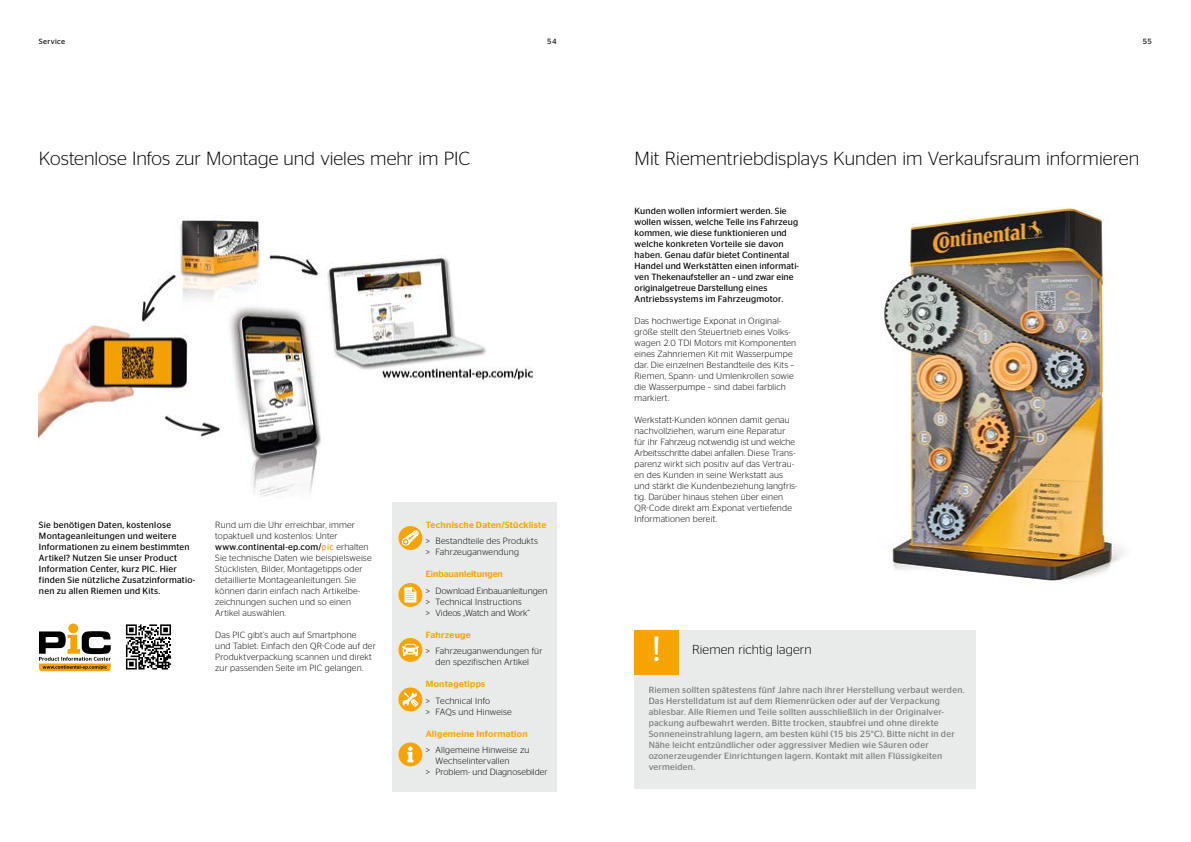
<style>
.page{position:relative;width:1191px;height:842px;background:#fff}
.page>*{position:absolute;margin:0;border:0;box-sizing:border-box;transform-origin:0 0}
.t1{font:35px "Continental Stag Sans";color:#fff}
.t2{font:300 19px "Continental Stag Sans";letter-spacing:.005em;color:#000}
.t3{font:300 13px "Continental Stag Sans";letter-spacing:.005em;color:#000}
.t4{font:300 9px/11px "Continental Stag Sans";letter-spacing:.02em;color:#000}
.t5{font:9px/11px "Continental Stag Sans";letter-spacing:.02em;color:#000}
.t6{font:9px/11px "Continental Stag Sans";letter-spacing:.025em;color:#767878}
.t7{font:300 9px/11px "Continental Stag Sans";color:#000}
.t8{font:500 9px "Continental Stag Sans";letter-spacing:.03em;color:#f7a400}
.t9{font:500 9px "Continental Stag Sans";color:#f7a400}
.t10{font:7.5px "Continental Stag Sans";letter-spacing:.04em;color:#000}
.s1{font-weight:400}
.s2{font-weight:400;color:#f7a400}
</style>
<div class="page">
<img style="left:38px;top:220px;width:507px;height:283px">
<div style="left:391px;top:503px;width:165px;height:289px;background:#e9eaea"></div>
<div style="left:398px;top:583px;width:24px;height:24px;background:#f7a400;border-radius:50%"></div>
<svg style="left:404px;top:587px;width:12px;height:16px"></svg>
<div style="left:398px;top:526px;width:24px;height:24px;background:#f7a400;border-radius:50%"></div>
<svg style="left:402px;top:530px;width:17px;height:16px"></svg>
<div style="left:398px;top:638px;width:24px;height:24px;background:#f7a400;border-radius:50%"></div>
<svg style="left:402px;top:644px;width:17px;height:12px"></svg>
<div style="left:398px;top:687px;width:24px;height:24px;background:#f7a400;border-radius:50%"></div>
<svg style="left:402px;top:692px;width:17px;height:15px"></svg>
<div style="left:398px;top:742px;width:24px;height:24px;background:#f7a400;border-radius:50%"></div>
<svg style="left:407px;top:746px;width:6px;height:16px"></svg>
<img style="left:884px;top:207px;width:239px;height:374px">
<div style="left:634px;top:630px;width:341px;height:159px;background:#e9eaea"></div>
<div style="left:634px;top:630px;width:44px;height:44px;background:#f7a400"></div>
<div style="left:68px;top:624px;width:10px;height:9px;background:#f7a400;border-radius:50%"></div>
<svg style="left:39px;top:631px;width:72px;height:40px"></svg>
<svg style="left:125px;top:625px;width:43px;height:45px"></svg>
<svg style="left:126px;top:624px;width:45px;height:45px"></svg>
<p class="t10" style="left:39px;top:37px;width:28px">Service</p>
<p class="t10" style="left:547px;top:37px;width:11px">54</p>
<p class="t10" style="left:1142px;top:37px;width:11px">55</p>
<h2 class="t2" style="left:39px;top:148px;width:433px">Kostenlose Infos zur Montage und vieles mehr im PIC</h2>
<p class="t5" style="left:39px;top:519px;width:158px">Sie benötigen Daten, kostenlose Montageanleitungen und weitere Informationen zu einem bestimmten Artikel? Nutzen Sie unser Product Information Center, kurz PIC. Hier finden Sie nützliche Zusatzinformatio&shy;nen zu allen Riemen und Kits.</p>
<p class="t8" style="left:426px;top:520px;width:122px">Technische Daten/Stückliste</p>
<p class="t4" style="left:215px;top:519px;width:158px">Rund um die Uhr erreichbar, immer topaktuell und kostenlos: Unter <span class="s1">www.continental-ep.com/</span><span class="s2">pic</span> erhalten Sie technische Daten wie beispielsweise Stücklisten, Bilder, Montagetipps oder detaillierte Montageanleitungen. Sie können darin einfach nach Artikelbe&shy;zeichnungen suchen und so einen Artikel auswählen.</p>
<p class="t4" style="left:215px;top:629px;width:162px">Das PIC gibt’s auch auf Smartphone<br>und Tablet: Einfach den QR-Code auf der Produktverpackung scannen und direkt zur passenden Seite im PIC gelangen.</p>
<p class="t4" style="left:426px;top:536px;width:114px">&gt; Bestandteile des Produkts &gt; Fahrzeuganwendung</p>
<p class="t9" style="left:426px;top:569px;width:79px">Einbauanleitungen</p>
<p class="t7" style="left:426px;top:585px;width:123px">&gt; Download Einbauanleitungen &gt; Technical Instructions<br>&gt; Videos „Watch and Work“</p>
<p class="t8" style="left:426px;top:630px;width:47px">Fahrzeuge</p>
<p class="t4" style="left:426px;top:646px;width:118px;text-align:center">&gt; Fahrzeuganwendungen für den spezifischen Artikel</p>
<p class="t8" style="left:426px;top:679px;width:61px">Montagetipps</p>
<p class="t4" style="left:426px;top:695px;width:87px">&gt; Technical Info<br>&gt; FAQs und Hinweise</p>
<p class="t8" style="left:426px;top:729px;width:103px">Allgemeine Information</p>
<p class="t4" style="left:426px;top:745px;width:105px">&gt; Allgemeine Hinweise zu</p>
<p class="t4" style="left:435px;top:756px;width:75px">Wechselintervallen</p>
<p class="t4" style="left:426px;top:767px;width:123px">&gt; Problem- und Diagnosebilder</p>
<h2 class="t2" style="left:634px;top:148px;width:506px">Mit Riementriebdisplays Kunden im Verkaufsraum informieren</h2>
<p class="t5" style="left:634px;top:206px;width:166px">Kunden wollen informiert werden. Sie wollen wissen, welche Teile ins Fahrzeug kommen, wie diese funktionieren und welche konkreten Vorteile sie davon haben. Genau dafür bietet Continental Handel und Werkstätten einen informati&shy;ven Thekenaufsteller an – und zwar eine originalgetreue Darstellung eines Antriebssystems im Fahrzeugmotor.</p>
<p class="t4" style="left:634px;top:316px;width:163px">Das hochwertige Exponat in Original&shy;größe stellt den Steuertrieb eines Volks&shy;wagen 2.0 TDI Motors mit Komponenten eines Zahnriemen Kit mit Wasserpumpe dar. Die einzelnen Bestandteile des Kits – Riemen, Spann- und Umlenkrollen sowie die Wasserpumpe – sind dabei farblich markiert.</p>
<p class="t4" style="left:634px;top:415px;width:164px">Werkstatt-Kunden können damit genau nachvollziehen, warum eine Reparatur für ihr Fahrzeug notwendig ist und welche Arbeitsschritte dabei anfallen. Diese Trans&shy;parenz wirkt sich positiv auf das Vertrau&shy;en des Kunden in seine Werkstatt aus und stärkt die Kundenbeziehung langfris&shy;tig. Darüber hinaus stehen über einen QR-Code direkt am Exponat vertiefende Informationen bereit.</p>
<h1 class="t1" style="left:652px;top:629px;width:11px">!</h1>
<h3 class="t3" style="left:692px;top:643px;width:121px">Riemen richtig lagern</h3>
<p class="t6" style="left:648px;top:684px;width:317px">Riemen sollten spätestens fünf Jahre nach ihrer Herstellung verbaut werden.<br>Das Herstelldatum ist auf dem Riemenrücken oder auf der Verpackung ablesbar. Alle Riemen und Teile sollten ausschließlich in der Originalver&shy;packung aufbewahrt werden. Bitte trocken, staubfrei und ohne direkte Sonneneinstrahlung lagern, am besten kühl (15 bis 25°C). Bitte nicht in der Nähe leicht entzündlicher oder aggressiver Medien wie Säuren oder ozonerzeugender Einrichtungen lagern. Kontakt mit allen Flüssigkeiten vermeiden.</p>
</div>
